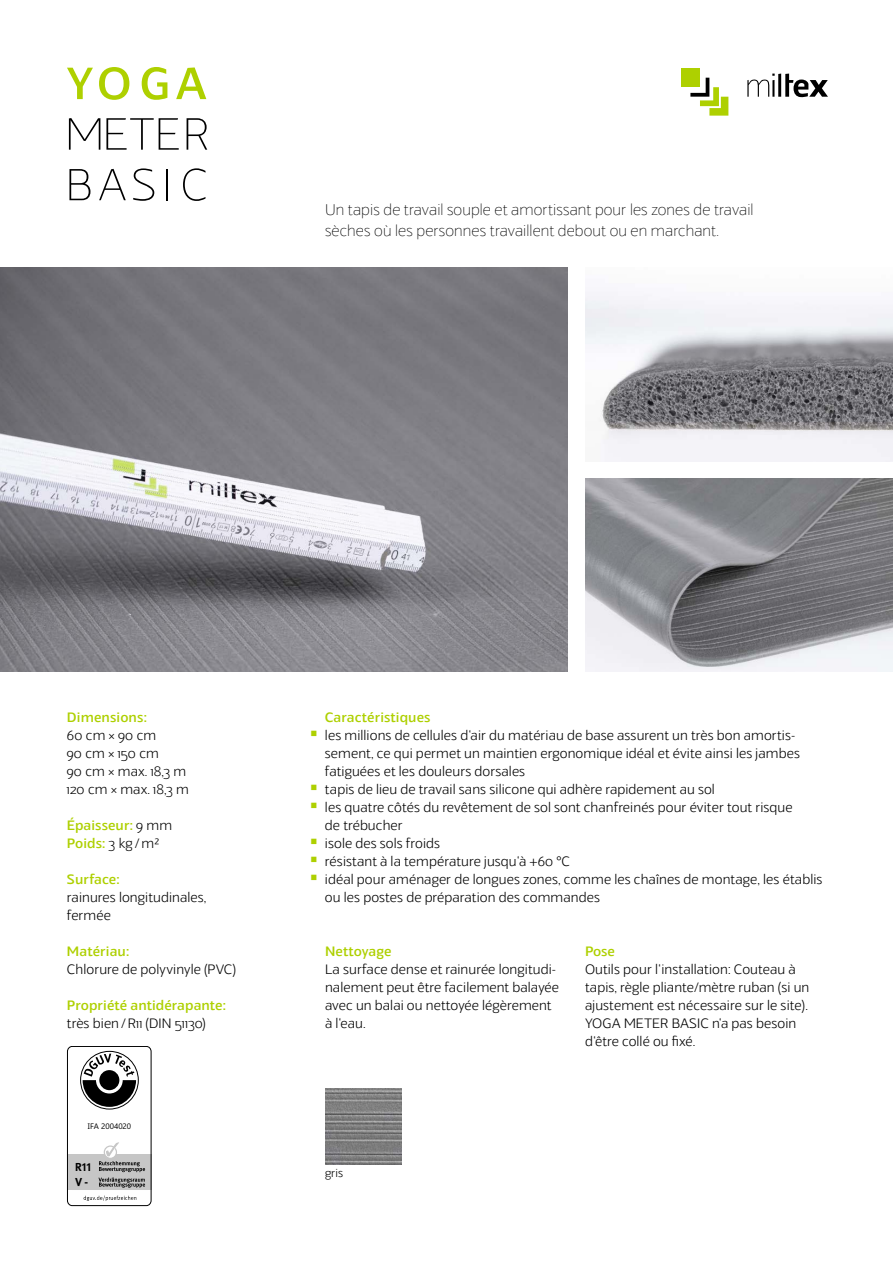
<style>
.page{position:relative;width:893px;height:1263px;background:#fff}
.page>*{position:absolute;margin:0;border:0;box-sizing:border-box;transform-origin:0 0}
.t1{font:100 15px/21px "Veotec";letter-spacing:.01em;color:#000}
.t2{font:300 13.2px/18px "Veotec";letter-spacing:.01em;color:#000}
.t3{font:500 13.2px/18px "Veotec";letter-spacing:.01em;color:#aed000}
.t4{font:700 11.55px/15.9px "DGUV Meta";color:#000}
.t5{font:300 11.25px "Veotec";color:#000}
.t6{font:7.95px "Ebrima";color:#000}
.s1{font-weight:300;color:#000}
</style>
<div class="page">
<img style="left:325px;top:1088px;width:77px;height:76px">
<img style="left:585px;top:478px;width:308px;height:194px">
<img style="left:585px;top:292px;width:308px;height:169px">
<img style="left:0;top:268px;width:568px;height:404px">
<div style="left:681px;top:68px;width:19px;height:19px;background:#aed000"></div>
<svg style="left:690px;top:78px;width:38px;height:38px"></svg>
<svg style="left:747px;top:74px;width:28px;height:23px"></svg>
<hr style="left:778px;top:74px;width:3px;height:23px;background:#000">
<svg style="left:785px;top:74px;width:43px;height:23px"></svg>
<svg style="left:69px;top:169px;width:21px;height:31px"></svg>
<svg style="left:99px;top:169px;width:27px;height:31px"></svg>
<svg style="left:133px;top:168px;width:21px;height:33px"></svg>
<hr style="left:167px;top:169px;width:1px;height:31px;background:#000">
<svg style="left:183px;top:168px;width:22px;height:33px"></svg>
<svg style="left:67px;top:68px;width:26px;height:31px"></svg>
<svg style="left:99px;top:67px;width:30px;height:33px"></svg>
<svg style="left:142px;top:67px;width:25px;height:33px"></svg>
<svg style="left:176px;top:67px;width:30px;height:32px"></svg>
<svg style="left:69px;top:118px;width:31px;height:32px"></svg>
<svg style="left:106px;top:118px;width:73px;height:32px"></svg>
<svg style="left:187px;top:118px;width:20px;height:32px"></svg>
<div style="left:80px;top:1051px;width:59px;height:58px;border:1px solid #000;border-radius:50%"></div>
<svg style="left:83px;top:1053px;width:53px;height:54px"></svg>
<div style="left:67px;top:1046px;width:84px;height:160px;border:1px solid #000;border-radius:5px"></div>
<svg style="left:68px;top:1142px;width:84px;height:59px"></svg>
<p class="t1" style="left:325px;top:200px;width:430px">Un tapis de travail souple et amortissant pour les zones de travail sèches où les personnes travaillent debout ou en marchant.</p>
<p class="t3" style="left:67px;top:709px;width:81px">Dimensions:</p>
<p class="t2" style="left:67px;top:727px;width:123px">60 cm × 90 cm<br>90 cm × 150 cm<br>90 cm × max. 18,3 m<br>120 cm × max. 18,3 m</p>
<p class="t3" style="left:67px;top:817px;width:107px">Épaisseur: <span class="s1">9 mm<br></span>Poids: <span class="s1">3 kg /m²</span></p>
<p class="t3" style="left:67px;top:871px;width:54px">Surface:</p>
<p class="t2" style="left:67px;top:889px;width:141px">rainures longitudinales, fermée</p>
<p class="t3" style="left:67px;top:943px;width:64px">Matériau:</p>
<p class="t2" style="left:67px;top:961px;width:171px">Chlorure de polyvinyle (PVC)</p>
<p class="t3" style="left:67px;top:997px;width:161px">Propriété antidérapante:</p>
<p class="t2" style="left:67px;top:1015px;width:140px">très bien/R11 (DIN 51130)</p>
<p class="t6" style="left:88px;top:1120px;width:45px">IFA 2004020</p>
<p class="t4" style="left:75px;top:1159px;width:18px">R11<br>V -</p>
<p class="t3" style="left:325px;top:709px;width:107px">Caractéristiques</p>
<p class="t2" style="left:325px;top:727px;width:499px">les millions de cellules d‘air du matériau de base assurent un très bon amortis&shy;sement, ce qui permet un maintien ergonomique idéal et évite ainsi les jambes fatiguées et les douleurs dorsales<br>tapis de lieu de travail sans silicone qui adhère rapidement au sol<br>les quatre côtés du revêtement de sol sont chanfreinés pour éviter tout risque<br>de trébucher<br>isole des sols froids<br>résistant à la température jusqu‘à +60 °C<br>idéal pour aménager de longues zones, comme les chaînes de montage, les établis ou les postes de préparation des commandes</p>
<p class="t3" style="left:325px;top:943px;width:68px">Nettoyage</p>
<p class="t2" style="left:325px;top:961px;width:236px">La surface dense et rainurée longitudi&shy;nalement peut être facilement balayée avec un balai ou nettoyée légèrement à l‘eau.</p>
<p class="t3" style="left:585px;top:943px;width:31px">Pose</p>
<p class="t2" style="left:585px;top:961px;width:226px">Outils pour l‘installation: Couteau à tapis, règle pliante/mètre ruban (si un ajustement est nécessaire sur le site).<br>YOGA METER BASIC n‘a pas besoin d‘être collé ou fixé.</p>
<p class="t5" style="left:325px;top:1166px;width:20px">gris</p>
</div>
